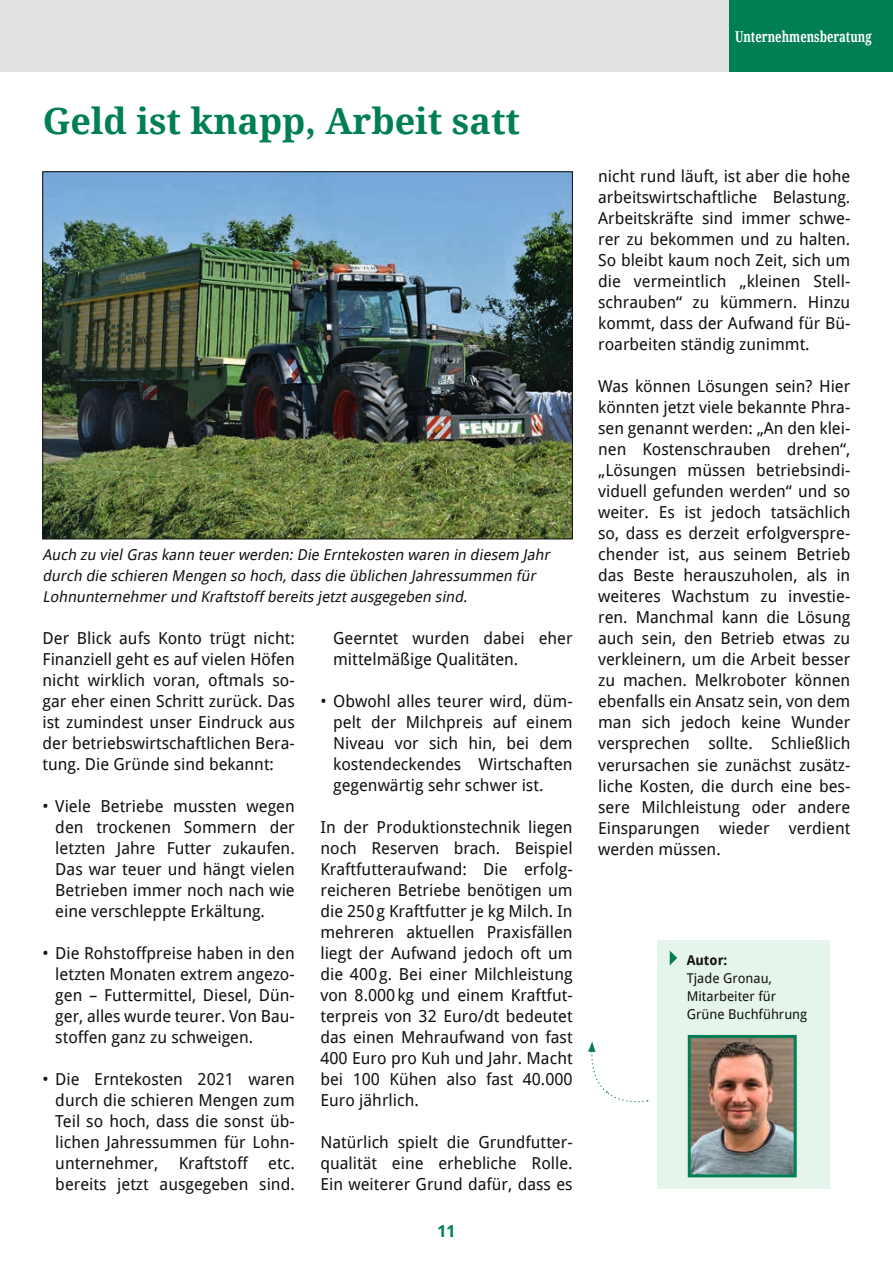
<style>
.page{position:relative;width:893px;height:1263px;background:#fff}
.page>*{position:absolute;margin:0;border:0;box-sizing:border-box;transform-origin:0 0}
.t1{font:700 36px "Droid Serif";color:#007f55}
.t2{font:16.5px/21px "Droid Sans";color:#11110f;text-align:justify}
.t3{font:700 16.5px "Droid Sans";color:#007f55}
.t4{font:italic 15px/21px "Droid Sans";color:#11110f}
.t5{font:700 15px "Droid Serif";color:#fff;scale:.75 1}
.t6{font:13.5px/18px "Droid Sans";color:#11110f}
.t7{font:700 13.5px "Droid Sans";color:#11110f}
</style>
<div class="page">
<div style="left:0;top:0;width:893px;height:72px;background:#e0e2e2"></div>
<div style="left:729px;top:0;width:164px;height:72px;background:#007f55"></div>
<img style="left:45px;top:173px;width:526px;height:364px">
<div style="left:657px;top:940px;width:172px;height:249px;background:#e6f5ec"></div>
<svg style="left:670px;top:951px;width:7px;height:14px"></svg>
<img style="left:692px;top:1039px;width:101px;height:134px">
<div style="left:688px;top:1035px;width:109px;height:142px;border:3px solid #007f55"></div>
<svg style="left:588px;top:1041px;width:60px;height:61px"></svg>
<h1 class="t1" style="left:43px;top:101px;width:479px">Geld ist knapp, Arbeit satt</h1>
<p class="t4" style="left:43px;top:544px;width:512px">Auch zu vielGras kann teuer werden:Die Erntekosten waren in diesem Jahr durch die schieren Mengen so hoch,dass die üblichen Jahressummen für<br>Lohnunternehmer und Kraftstoff bereits jetztausgegeben sind.</p>
<p class="t2" style="left:43px;top:628px;width:254px">Der Blick aufs Konto trügt nicht:<br>Finanziell geht es auf vielen Höfen nicht wirklich voran, oftmals so&shy;gar eher einen Schritt zurück. Das ist zumindest unser Eindruck aus der betriebswirtschaftlichen Bera&shy;tung. Die Gründe sind bekannt:</p>
<p class="t2" style="left:55px;top:796px;width:241px;text-indent:-13px">• Viele Betriebe mussten wegen den trockenen Sommern der letzten Jahre Futter zukaufen.<br>Das war teuer und hängt vielen Betrieben immer noch nach wie eine verschleppte Erkältung.</p>
<p class="t2" style="left:55px;top:943px;width:241px;text-indent:-13px">• Die Rohstoffpreise haben in den letzten Monaten extrem angezo&shy;gen – Futtermittel, Diesel, Dün&shy;ger, alles wurde teurer. Von Bau&shy;stoffen ganz zu schweigen.</p>
<p class="t2" style="left:55px;top:1069px;width:241px;text-indent:-13px">• Die Erntekosten 2021 waren durch die schieren Mengen zum Teil so hoch, dass die sonst üb&shy;lichen Jahressummen für Lohn&shy;unternehmer, Kraftstoff etc. bereits jetzt ausgegeben sind.</p>
<p class="t2" style="left:333px;top:628px;width:241px">Geerntet wurden dabei eher mittelmäßige Qualitäten.</p>
<p class="t2" style="left:333px;top:691px;width:241px;text-indent:-13px">• Obwohl alles teurer wird, düm&shy;pelt der Milchpreis auf einem Niveau vor sich hin, bei dem kostendeckendes Wirtschaften gegenwärtig sehr schwer ist.</p>
<p class="t2" style="left:320px;top:817px;width:254px">In der Produktionstechnik liegen noch Reserven brach. Beispiel Kraftfutteraufwand: Die erfolg&shy;reicheren Betriebe benötigen um die 250g Kraftfutter je kg Milch. In mehreren aktuellen Praxisfällen liegt der Aufwand jedoch oft um die 400g. Bei einer Milchleistung von 8.000kg und einem Kraftfut&shy;terpreis von 32 Euro/dt bedeutet das einen Mehraufwand von fast 400 Euro pro Kuh und Jahr. Macht bei 100 Kühen also fast 40.000<br>Euro jährlich.</p>
<p class="t2" style="left:320px;top:1132px;width:254px">Natürlich spielt die Grundfutter&shy;qualität eine erhebliche Rolle.<br>Ein weiterer Grund dafür, dass es</p>
<p class="t3" style="left:437px;top:1222px;width:20px">11</p>
<p class="t5" style="left:735px;top:28px;width:184px">Unternehmensberatung</p>
<p class="t2" style="left:598px;top:166px;width:254px">nicht rund läuft, ist aber die hohe arbeitswirtschaftliche Belastung.<br>Arbeitskräfte sind immer schwe&shy;rer zu bekommen und zu halten.<br>So bleibt kaum noch Zeit, sich um die vermeintlich „kleinen Stell&shy;schrauben“ zu kümmern. Hinzu kommt, dass der Aufwand für Bü&shy;roarbeiten ständig zunimmt.</p>
<p class="t2" style="left:598px;top:376px;width:254px">Was können Lösungen sein? Hier könnten jetzt viele bekannte Phra&shy;sen genannt werden: „An den klei&shy;nen Kostenschrauben drehen“, „Lösungen müssen betriebsindi&shy;viduell gefunden werden“ und so weiter. Es ist jedoch tatsächlich so, dass es derzeit erfolgverspre&shy;chender ist, aus seinem Betrieb das Beste herauszuholen, als in weiteres Wachstum zu investie&shy;ren. Manchmal kann die Lösung auch sein, den Betrieb etwas zu verkleinern, um die Arbeit besser zu machen. Melkroboter können ebenfalls ein Ansatz sein, von dem man sich jedoch keine Wunder versprechen sollte. Schließlich verursachen sie zunächst zusätz&shy;liche Kosten, die durch eine bes&shy;sere Milchleistung oder andere Einsparungen wieder verdient werden müssen.</p>
<p class="t7" style="left:687px;top:953px;width:42px">Autor:</p>
<p class="t6" style="left:687px;top:970px;width:122px">Tjade Gronau,<br>Mitarbeiter für<br>Grüne Buchführung</p>
</div>
